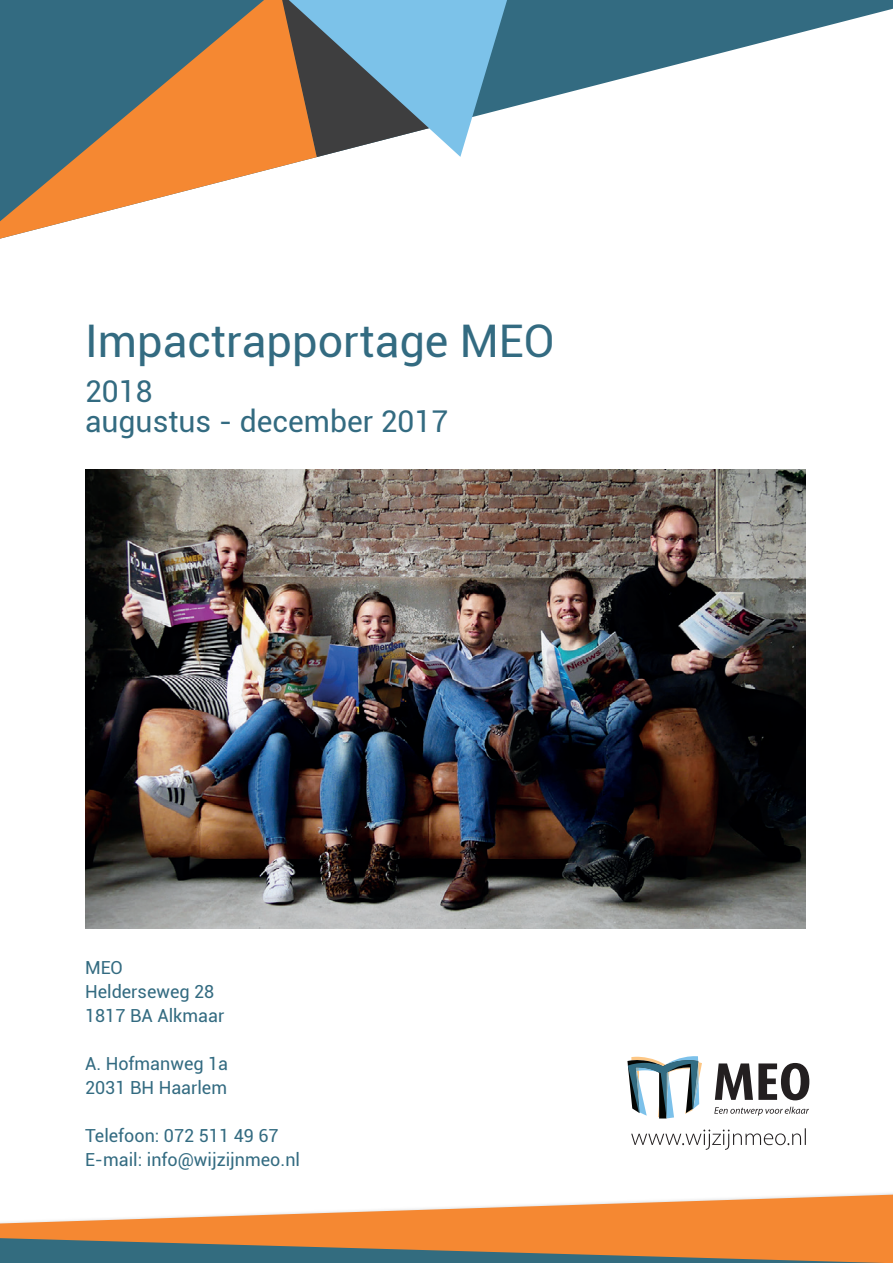
<style>
.page{position:relative;width:893px;height:1263px;background:#fff}
.page>*{position:absolute;margin:0;border:0;box-sizing:border-box;transform-origin:0 0}
.t1{font:45px "Roboto";color:#336b81}
.t2{font:30px/30px "Roboto";color:#336b81}
.t3{font:18px/24px "Roboto";color:#336b81}
</style>
<div class="page">
<svg style="left:0;top:1195px;width:893px;height:68px;fill:#f58832"></svg>
<svg style="left:0;top:1238px;width:885px;height:25px;background:#947958"></svg>
<svg style="left:507px;top:0;width:386px;height:108px;fill:#336b81"></svg>
<svg style="left:317px;top:0;width:190px;height:157px;background:#78a3bb"></svg>
<svg style="left:0;top:0;width:317px;height:239px"></svg>
<img style="left:85px;top:470px;width:720px;height:459px">
<svg style="left:627px;top:1056px;width:75px;height:62px"></svg>
<svg style="left:714px;top:1107px;width:95px;height:8px"></svg>
<svg style="left:715px;top:1063px;width:94px;height:37px"></svg>
<svg style="left:631px;top:1128px;width:175px;height:22px"></svg>
<h1 class="t1" style="left:85px;top:309px;width:471px">Impactrapportage MEO</h1>
<h2 class="t2" style="left:85px;top:375px;width:365px">2018<br>augustus - december 2017</h2>
<p class="t3" style="left:85px;top:955px;width:141px">MEO<br>Helderseweg 28<br>1817 BA Alkmaar</p>
<p class="t3" style="left:85px;top:1051px;width:145px">A. Hofmanweg 1a<br>2031 BH Haarlem</p>
<p class="t3" style="left:85px;top:1123px;width:217px">Telefoon: 072 511 49 67<br>E-mail: info@wijzijnmeo.nl</p>
</div>
